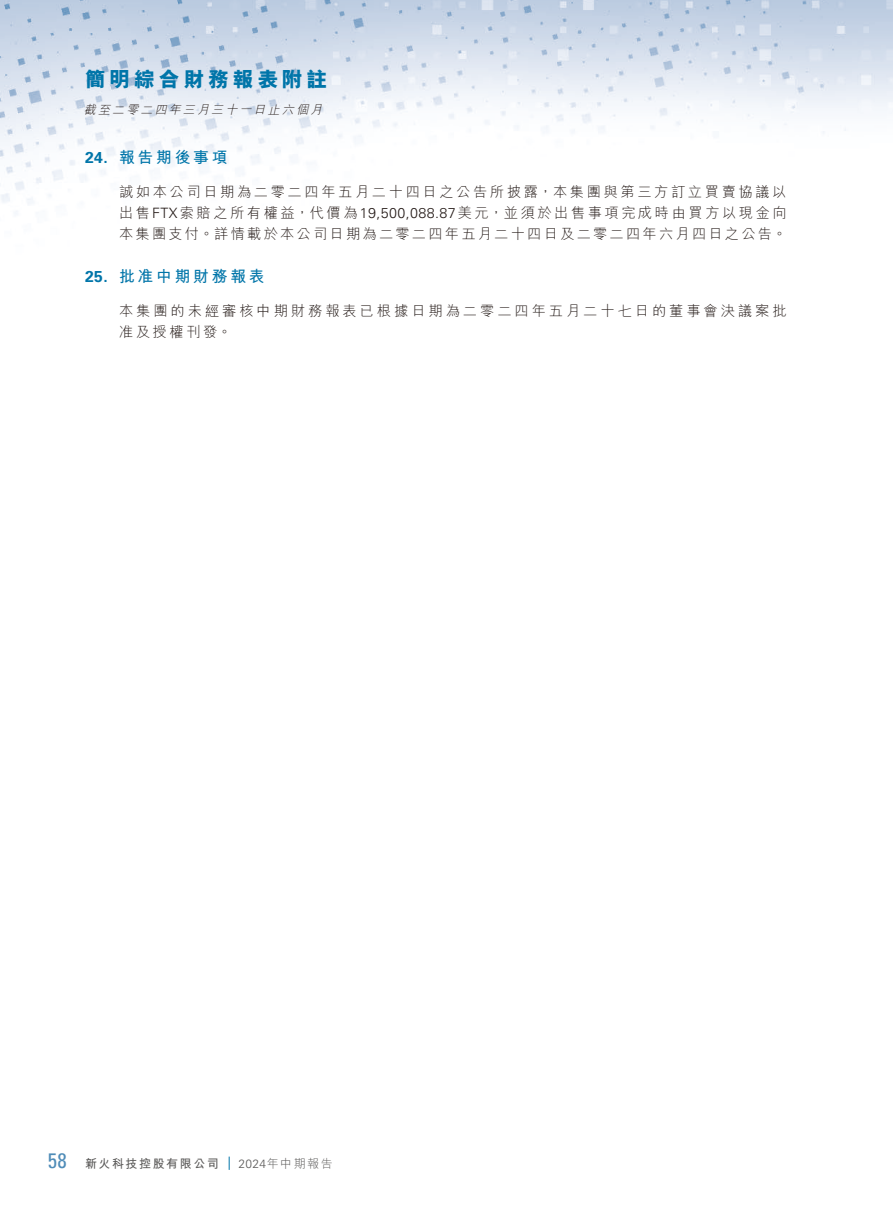
<style>
.page{position:relative;width:893px;height:1212px;background:#fff}
.page>*{position:absolute;margin:0;border:0;box-sizing:border-box;transform-origin:0 0}
.t1{font:800 21px "M Hei HK";letter-spacing:.17em;color:#0075a9}
.t2{font:700 15.75px "M Hei HK";letter-spacing:.18em;color:#0075a9}
.t3{font:300 14.25px/21px "M Hei HK";letter-spacing:.18em;color:#231916;text-align:justify}
.t4{font:300 14.25px/21px "M Hei HK";letter-spacing:.205em;color:#231916}
.t5{font:italic 300 12px "M Hei HK";color:#231916}
.t6{font:700 12px "M Hei HK";letter-spacing:.13em;color:#595857}
.t7{font:300 12px "M Hei HK";letter-spacing:.13em;color:#595857}
.s1{font-family:"Univers LT Std"}
.s2{font-family:"Univers LT Std";font-weight:400;font-stretch:condensed;font-size:21px;color:#4f8cb8}
</style>
<div class="page">
<img style="left:0;top:0;width:893px;height:1170px">
<svg style="left:229px;top:1156px;width:1px;height:14px"></svg>
<h1 class="t1" style="left:85px;top:69px;width:244px">簡明綜合財務報表附註</h1>
<p class="t5" style="left:84px;top:103px;width:242px">截至二零二四年三月三十一日止六個月</p>
<p class="t2" style="left:85px;top:146px;width:144px"><span class="s1">24.</span> 報告期後事項</p>
<p class="t3" style="left:119px;top:181px;width:669px">誠如本公司日期為二零二四年五月二十四日之公告所披露，本集團與第三方訂立買賣協議以出售<span class="s1">FTX</span>索賠之所有權益，代價為<span class="s1">19,500,088.87</span>美元，並須於出售事項完成時由買方以現金向本集團支付。詳情載於本公司日期為二零二四年五月二十四日及二零二四年六月四日之公告。</p>
<p class="t2" style="left:85px;top:265px;width:181px"><span class="s1">25.</span> 批准中期財務報表</p>
<p class="t4" style="left:119px;top:300px;width:669px">本集團的未經審核中期財務報表已根據日期為二零二四年五月二十七日的董事會決議案批准及授權刊發。</p>
<p class="t6" style="left:48px;top:1154px;width:173px"><span class="s2">58</span> 新火科技控股有限公司</p>
<p class="t7" style="left:239px;top:1157px;width:96px"><span class="s1">2024</span>年中期報告</p>
</div>
